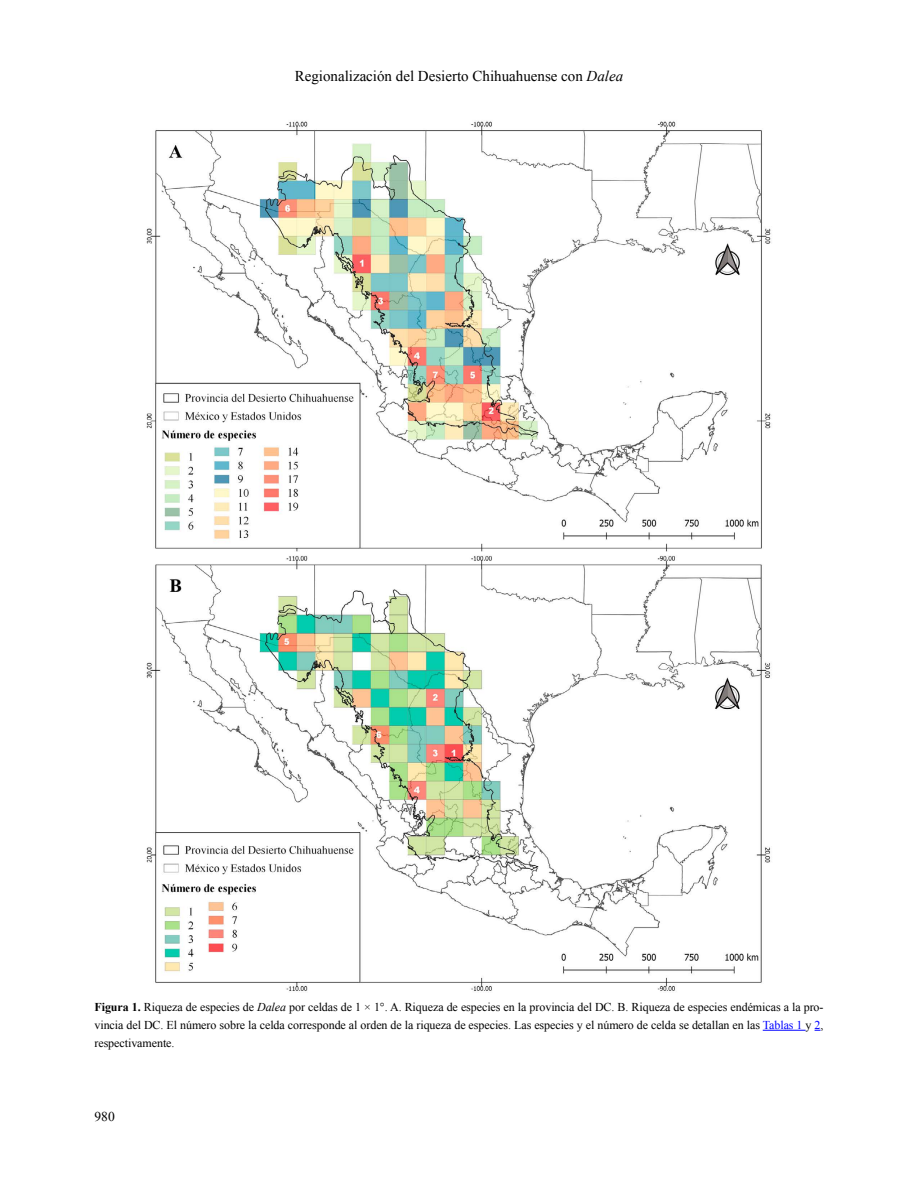
<style>
.page{position:relative;width:918px;height:1188px;background:#fff}
.page>*{position:absolute;margin:0;border:0;box-sizing:border-box;transform-origin:0 0}
.t1{font:15px "Times New Roman";color:#000}
.t2{font:13.5px "Times New Roman";color:#000}
.t3{font:12px/18px "Times New Roman";letter-spacing:-.005em;color:#000;text-align:justify}
.s1{font-style:italic}
.s2{font-weight:700}
.s3{color:#00f}
</style>
<div class="page">
<img style="left:146px;top:121px;width:625px;height:870px">
<hr style="left:763px;top:1030px;width:43px;height:1px;background:#00f">
<p class="t1" style="left:295px;top:66px;width:330px">Regionalización del Desierto Chihuahuense con <span class="s1">Dalea</span></p>
<p class="t3" style="left:94px;top:998px;width:731px"><span class="s2">Figura 1.</span> Riqueza de especies de <span class="s1">Dalea</span> por celdas de 1 × 1°. A. Riqueza de especies en la provincia del DC. B. Riqueza de especies endémicas a la pro&shy;vincia del DC. El número sobre la celda corresponde al orden de la riqueza de especies. Las especies y el número de celda se detallan en las <span class="s3">Tablas 1</span> y <span class="s3">2</span>, respectivamente.</p>
<p class="t2" style="left:94px;top:1107px;width:22px">980</p>
</div>
